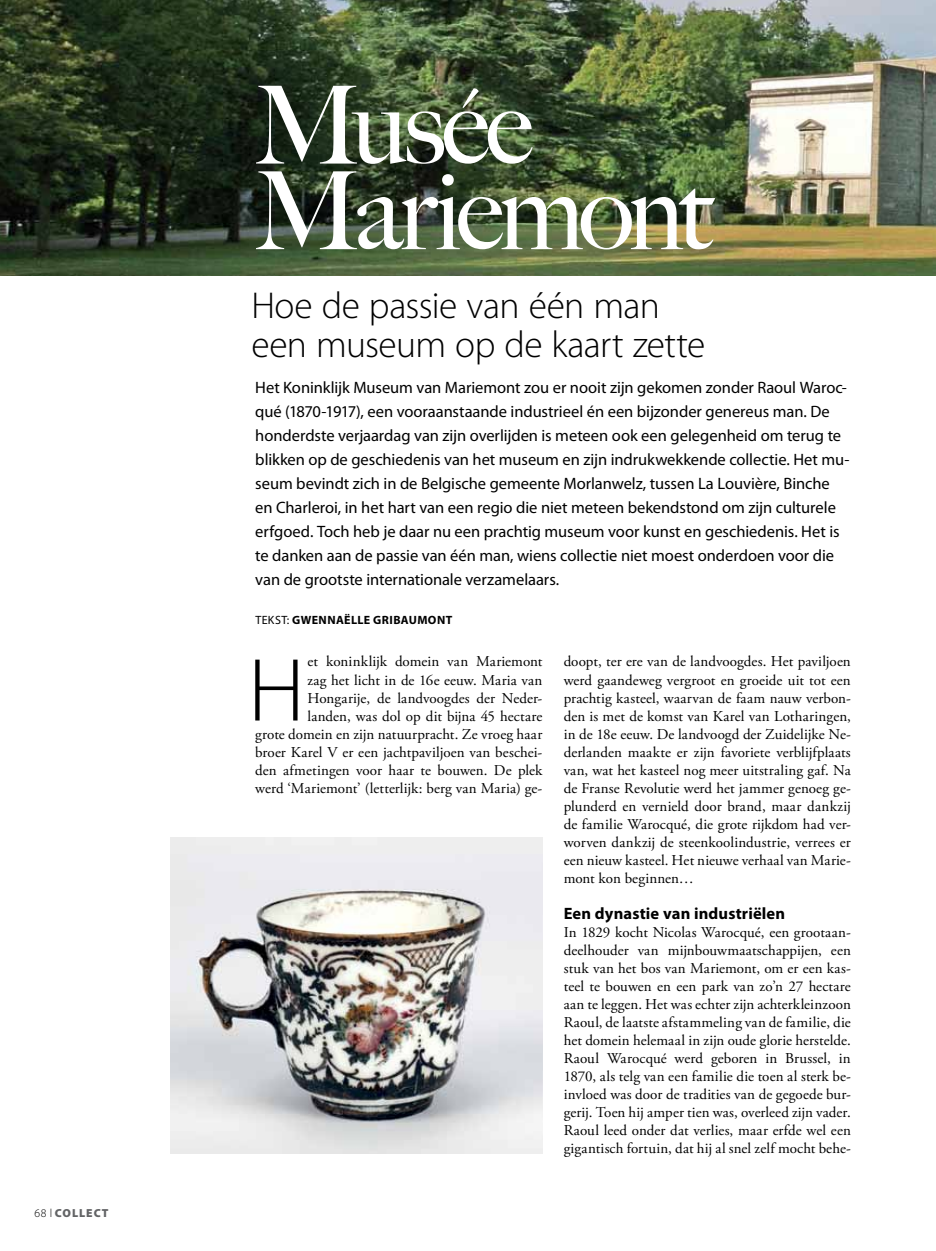
<style>
.page{position:relative;width:936px;height:1251px;background:#fff}
.page>*{position:absolute;margin:0;border:0;box-sizing:border-box;transform-origin:0 0}
.t1{font:500 108px/85.5px "Big Caslon";letter-spacing:-.045em;color:#fff}
.t2{font:300 90.3px "Myriad Pro";color:#000}
.t3{font:300 37.5px/39px "Myriad Pro";letter-spacing:-.02em;color:#000}
.t4{font:16.5px/24px "Myriad Pro";letter-spacing:-.005em;color:#000}
.t5{font:700 16.5px "Myriad Pro";letter-spacing:.01em;color:#000}
.t6{font:15px/18px "Adobe Garamond Pro";letter-spacing:.005em;color:#000;text-align:justify}
.t7{font:700 12px "Myriad Pro";letter-spacing:.03em;color:#000}
.t8{font:900 11.7px "Myriad Pro";letter-spacing:.08em;color:#636466}
.s1{font-weight:300;color:#000}
.s2{font-weight:400}
</style>
<div class="page">
<img style="left:0;top:0;width:935px;height:276px">
<img style="left:170px;top:837px;width:372px;height:315px">
<p class="t8" style="left:34px;top:1205px;width:75px"><span class="s1">68 l</span> COLLECT</p>
<h1 class="t1" style="left:253px;top:78px;width:460px">Musée<br>Mariemont</h1>
<h3 class="t3" style="left:251px;top:286px;width:455px">Hoe de passie van één man een museum op de kaart zette</h3>
<p class="t4" style="left:255px;top:375px;width:595px">Het Koninklijk Museum van Mariemont zou er nooit zijn gekomen zonder Raoul Waroc&shy;qué (1870-1917), een vooraanstaande industrieel én een bijzonder genereus man. De honderdste verjaardag van zijn overlijden is meteen ook een gelegenheid om terug te blikken op de geschiedenis van het museum en zijn indrukwekkende collectie. Het mu&shy;seum bevindt zich in de Belgische gemeente Morlanwelz, tussen La Louvière, Binche en Charleroi, in het hart van een regio die niet meteen bekendstond om zijn culturele erfgoed. Toch heb je daar nu een prachtig museum voor kunst en geschiedenis. Het is te danken aan de passie van één man, wiens collectie niet moest onderdoen voor die van de grootste internationale verzamelaars.</p>
<p class="t7" style="left:255px;top:613px;width:198px"><span class="s2">tekst:</span> Gwennaëlle Gribaumont</p>
<p class="t6" style="left:255px;top:653px;width:289px;text-align:right">et koninklijk domein van Mariemont<br>zag het licht in de 16e eeuw. Maria van Hongarije, de landvoogdes der Neder-<br>landen, was dol op dit bijna 45 hectare<br>grote domein en zijn natuurpracht. Ze vroeg haar broer Karel V er een jachtpaviljoen van beschei&shy;den afmetingen voor haar te bouwen. De plek werd ‘Mariemont’ (letterlijk: berg van Maria) ge-</p>
<p class="t6" style="left:563px;top:653px;width:289px">doopt, ter ere van de landvoogdes. Het paviljoen werd gaandeweg vergroot en groeide uit tot een prachtig kasteel, waarvan de faam nauw verbon&shy;den is met de komst van Karel van Lotharingen, in de 18e eeuw. De landvoogd der Zuidelijke Ne&shy;derlanden maakte er zijn favoriete verblijfplaats van, wat het kasteel nog meer uitstraling gaf. Na de Franse Revolutie werd het jammer genoeg ge&shy;plunderd en vernield door brand, maar dankzij de familie Warocqué, die grote rijkdom had ver&shy;worven dankzij de steenkoolindustrie, verrees er een nieuw kasteel. Het nieuwe verhaal van Marie&shy;mont kon beginnen…</p>
<p class="t5" style="left:563px;top:903px;width:223px">Een dynastie van industriëlen</p>
<p class="t6" style="left:563px;top:923px;width:289px">In 1829 kocht Nicolas Warocqué, een grootaan&shy;deelhouder van mijnbouwmaatschappijen, een stuk van het bos van Mariemont, om er een kas&shy;teel te bouwen en een park van zo’n 27 hectare aan te leggen. Het was echter zijn achterkleinzoon Raoul, de laatste afstammeling van de familie, die het domein helemaal in zijn oude glorie herstelde.<br>Raoul Warocqué werd geboren in Brussel, in 1870, als telg van een familie die toen al sterk be&shy;ïnvloed was door de tradities van de gegoede bur&shy;gerij. Toen hij amper tien was, overleed zijn vader.<br>Raoul leed onder dat verlies, maar erfde wel een gigantisch fortuin, dat hij al snel zelf mocht behe-</p>
<h2 class="t2" style="left:248px;top:640px;width:58px">H</h2>
</div>
